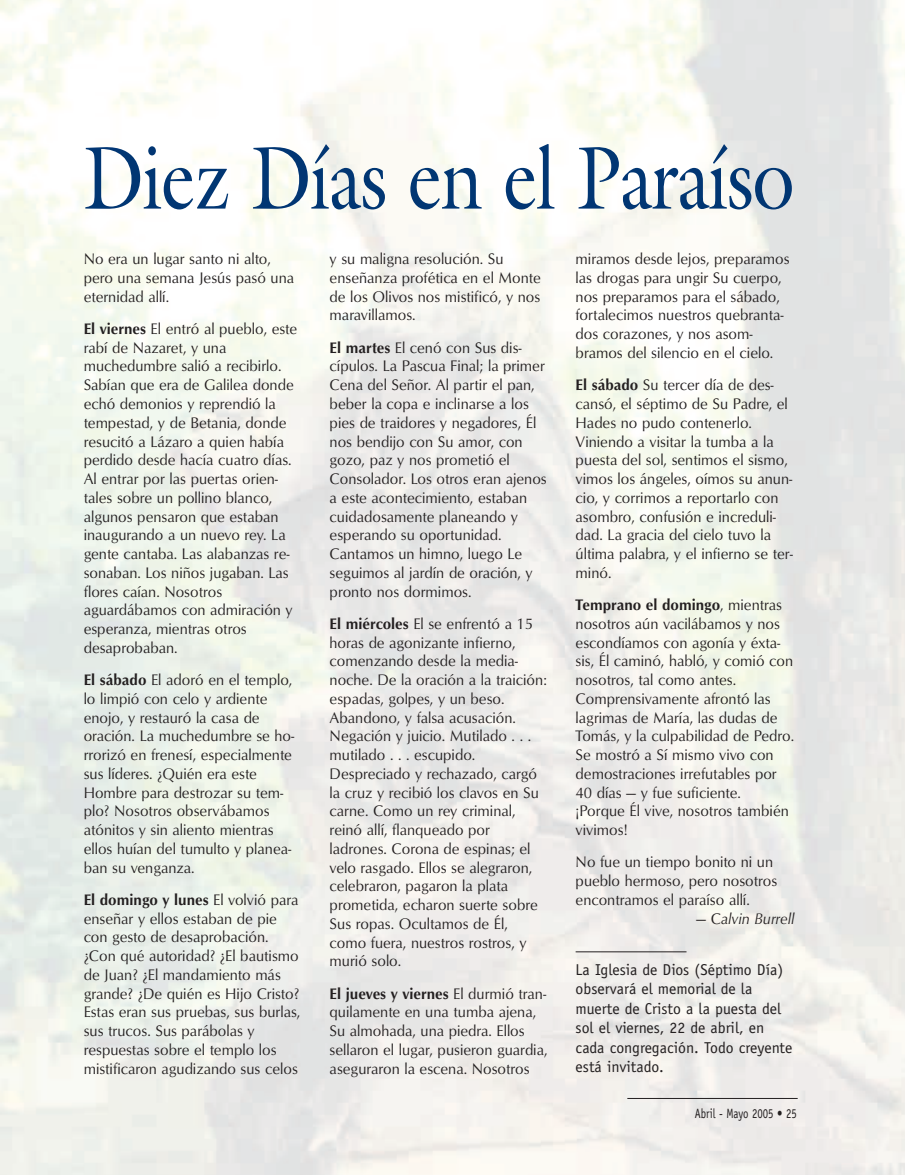
<style>
.page{position:relative;width:905px;height:1175px;background:#fff}
.page>*{position:absolute;margin:0;border:0;box-sizing:border-box;transform-origin:0 0}
.t1{font:90px "Galliard";letter-spacing:-.015em;color:#013673;scale:.83 1}
.t2{font:15.75px/18.8px "Optimum Roman DTC";color:#231f20;scale:.95 1}
.t3{font:15.75px/19.5px "Officina Sans";color:#231f20}
.t4{font:15.75px "Optimum Bold DTC";color:#231f20;scale:.95 1}
.t5{font:15.75px "Optimum Roman Italic DTC";color:#231f20;scale:.95 1}
.t6{font:13.5px "Officina Sans";color:#231f20;scale:.8 1}
.s1{font-family:"Optimum Bold DTC"}
.s2{font-family:"Optimum Roman DTC"}
</style>
<div class="page">
<img style="left:0;top:0;width:904px;height:1174px">
<hr style="left:627px;top:1098px;width:170px;height:1px;background:#231f20">
<hr style="left:575px;top:951px;width:111px;height:1px;background:#231f20">
<h1 class="t1" style="left:83px;top:125px;width:858px">Diez Días en el Paraíso</h1>
<p class="t2" style="left:84px;top:249px;width:223px">No era un lugar santo ni alto, pero una semana Jesús pasó una eternidad allí.</p>
<p class="t2" style="left:84px;top:319px;width:226px"><span class="s1">El viernes</span> El entró al pueblo, este rabí de Nazaret, y una muchedumbre salió a recibirlo.<br>Sabían que era de Galilea donde echó demonios y reprendió la tempestad, y de Betania, donde resucitó a Lázaro a quien había perdido desde hacía cuatro días.<br>Al entrar por las puertas orien&shy;tales sobre un pollino blanco, algunos pensaron que estaban inaugurando a un nuevo rey. La gente cantaba. Las alabanzas re&shy;sonaban. Los niños jugaban. Las flores caían. Nosotros aguardábamos con admiración y esperanza, mientras otros desaprobaban.</p>
<p class="t2" style="left:84px;top:670px;width:223px"><span class="s1">El sábado</span> El adoró en el templo, lo limpió con celo y ardiente enojo, y restauró la casa de oración. La muchedumbre se ho&shy;rrorizó en frenesí, especialmente sus líderes. ¿Quién era este<br>Hombre para destrozar su tem&shy;plo? Nosotros observábamos atónitos y sin aliento mientras ellos huían del tumulto y planea&shy;ban su venganza.</p>
<p class="t4" style="left:84px;top:890px;width:227px">El domingo y lunes <span class="s2">El volvió para</span></p>
<p class="t2" style="left:84px;top:909px;width:230px">enseñar y ellos estaban de pie con gesto de desaprobación. ¿Con qué autoridad? ¿El bautismo de Juan? ¿El mandamiento más grande? ¿De quién es Hijo Cristo?<br>Estas eran sus pruebas, sus burlas, sus trucos. Sus parábolas y respuestas sobre el templo los mistificaron agudizando sus celos</p>
<p class="t2" style="left:329px;top:249px;width:224px">y su maligna resolución. Su enseñanza profética en el Monte de los Olivos nos mistificó, y nos maravillamos.</p>
<p class="t2" style="left:329px;top:338px;width:230px"><span class="s1">El martes</span> El cenó con Sus dis&shy;cípulos. La Pascua Final; la primer<br>Cena del Señor. Al partir el pan, beber la copa e inclinarse a los pies de traidores y negadores, Él nos bendijo con Su amor, con gozo, paz y nos prometió el<br>Consolador. Los otros eran ajenos a este acontecimiento, estaban cuidadosamente planeando y esperando su oportunidad.<br>Cantamos un himno, luego Le seguimos al jardín de oración, y pronto nos dormimos.</p>
<p class="t2" style="left:329px;top:614px;width:230px"><span class="s1">El miércoles</span> El se enfrentó a 15 horas de agonizante infierno, comenzando desde la media&shy;noche. De la oración a la traición: espadas, golpes, y un beso.<br>Abandono, y falsa acusación.<br>Negación y juicio. Mutilado . . . mutilado . . . escupido.<br>Despreciado y rechazado, cargó la cruz y recibió los clavos en Su carne. Como un rey criminal, reinó allí, flanqueado por ladrones. Corona de espinas; el velo rasgado. Ellos se alegraron, celebraron, pagaron la plata prometida, echaron suerte sobre<br>Sus ropas. Ocultamos de Él, como fuera, nuestros rostros, y murió solo.</p>
<p class="t4" style="left:329px;top:984px;width:229px">El jueves y viernes <span class="s2">El durmió tran-</span></p>
<p class="t2" style="left:329px;top:1002px;width:231px">quilamente en una tumba ajena,<br>Su almohada, una piedra. Ellos sellaron el lugar, pusieron guardia, aseguraron la escena. Nosotros</p>
<p class="t2" style="left:575px;top:249px;width:227px">miramos desde lejos, preparamos las drogas para ungir Su cuerpo, nos preparamos para el sábado, fortalecimos nuestros quebranta&shy;dos corazones, y nos asom&shy;bramos del silencio en el cielo.</p>
<p class="t2" style="left:575px;top:375px;width:230px"><span class="s1">El sábado</span> Su tercer día de des&shy;cansó, el séptimo de Su Padre, el<br>Hades no pudo contenerlo.<br>Viniendo a visitar la tumba a la puesta del sol, sentimos el sismo, vimos los ángeles, oímos su anun&shy;cio, y corrimos a reportarlo con asombro, confusión e increduli&shy;dad. La gracia del cielo tuvo la última palabra, y el infierno se ter&shy;minó.</p>
<p class="t4" style="left:575px;top:595px;width:219px">Temprano el domingo<span class="s2">, mientras</span></p>
<p class="t2" style="left:575px;top:614px;width:231px">nosotros aún vacilábamos y nos escondíamos con agonía y éxta&shy;sis, Él caminó, habló, y comió con nosotros, tal como antes.<br>Comprensivamente afrontó las lagrimas de María, las dudas de<br>Tomás, y la culpabilidad de Pedro.<br>Se mostró a Sí mismo vivo con demostraciones irrefutables por<br>40 días — y fue suficiente. ¡Porque Él vive, nosotros también vivimos!</p>
<p class="t2" style="left:575px;top:852px;width:214px">No fue un tiempo bonito ni un pueblo hermoso, pero nosotros encontramos el paraíso allí.</p>
<p class="t5" style="left:696px;top:909px;width:105px"><span class="s2">— C</span>alvin Burrell</p>
<p class="t3" style="left:575px;top:961px;width:218px">La Iglesia de Dios (Séptimo Día) observará el memorial de la muerte de Cristo a la puesta del sol el viernes, 22 de abril, en cada congregación. Todo creyente está invitado.</p>
<p class="t6" style="left:695px;top:1108px;width:129px">Abril - Mayo 2005 • 25</p>
</div>
